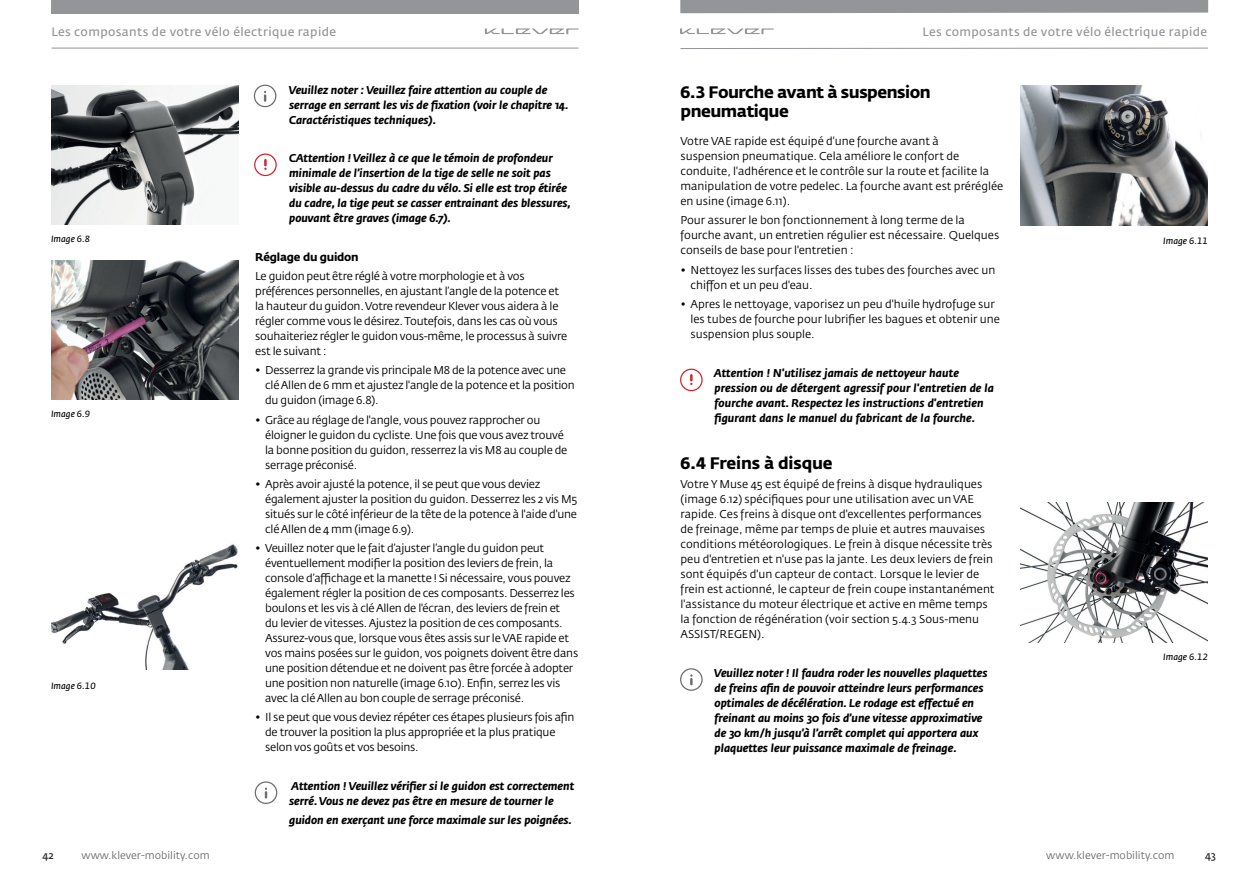
<style>
.page{position:relative;width:1259px;height:893px;background:#fff}
.page>*{position:absolute;margin:0;border:0;box-sizing:border-box;transform-origin:0 0}
.t1{font:700 16.5px/19.5px "Fedra Sans Std";letter-spacing:-.03em;color:#000001}
.t2{font:700 16.5px "Fedra Sans Std";letter-spacing:-.01em;color:#000001}
.t3{font:12px "Fedra Sans Std";letter-spacing:.03em;color:#939598}
.t4{font:11.25px/15px "Fedra Sans Std";letter-spacing:-.02em;color:#000001}
.t5{font:11.25px/15px "Fedra Sans Std";color:#000001}
.t6{font:italic 700 11.25px/15px "Fedra Sans Std";color:#000001}
.t7{font:700 11.25px "Fedra Sans Std";letter-spacing:-.02em;color:#000001}
.t8{font:10.5px "Fedra Sans Std";color:#6c6d70}
.t9{font:10.5px "Fedra Sans Std";color:#231f20}
.t10{font:italic 9px "Fedra Sans Std";color:#000001}
</style>
<div class="page">
<svg style="left:680px;top:47px;width:528px;height:2px"></svg>
<hr style="left:52px;top:48px;width:526px;height:1px;background:#939598">
<div style="left:680px;top:0;width:528px;height:13px;background:#939598"></div>
<div style="left:51px;top:0;width:527px;height:13px;background:#939598"></div>
<svg style="left:680px;top:28px;width:93px;height:6px"></svg>
<svg style="left:485px;top:28px;width:93px;height:6px"></svg>
<img style="left:51px;top:544px;width:187px;height:125px">
<img style="left:1020px;top:85px;width:188px;height:140px">
<img style="left:51px;top:85px;width:187px;height:140px">
<img style="left:51px;top:260px;width:188px;height:140px">
<img style="left:1020px;top:502px;width:188px;height:140px">
<svg style="left:680px;top:369px;width:22px;height:22px"></svg>
<svg style="left:680px;top:668px;width:22px;height:23px"></svg>
<svg style="left:254px;top:85px;width:22px;height:22px"></svg>
<svg style="left:254px;top:153px;width:23px;height:23px"></svg>
<svg style="left:255px;top:781px;width:22px;height:23px"></svg>
<p class="t3" style="left:51px;top:24px;width:286px">Les composants de votre vélo électrique rapide</p>
<p class="t3" style="left:922px;top:24px;width:286px">Les composants de votre vélo électrique rapide</p>
<p class="t10" style="left:51px;top:233px;width:41px">Image 6.8</p>
<p class="t10" style="left:51px;top:408px;width:41px">Image 6.9</p>
<p class="t10" style="left:51px;top:680px;width:46px">Image 6.10</p>
<p class="t6" style="left:289px;top:82px;width:281px">Veuillez noter : Veuillez faire attention au couple de serrage en serrant les vis de fixation (voir le chapitre 14.<br>Caractéristiques techniques).</p>
<p class="t6" style="left:289px;top:151px;width:283px">CAttention ! Veillez à ce que le témoin de profondeur minimale de l’insertion de la tige de selle ne soit pas visible au-dessus du cadre du vélo. Si elle est trop étirée du cadre, la tige peut se casser entrainant des blessures, pouvant être graves (image 6.7).</p>
<p class="t7" style="left:255px;top:250px;width:105px">Réglage du guidon</p>
<p class="t4" style="left:255px;top:269px;width:313px">Le guidon peut être réglé à votre morphologie et à vos préférences personnelles, en ajustant l’angle de la potence et la hauteur du guidon. Votre revendeur Klever vous aidera à le régler comme vous le désirez. Toutefois, dans les cas où vous souhaiteriez régler le guidon vous-même, le processus à suivre est le suivant :</p>
<p class="t4" style="left:265px;top:363px;width:311px;text-indent:-10px">• Desserrez la grande vis principale M8 de la potence avec une clé Allen de 6 mm et ajustez l'angle de la potence et la position du guidon (image 6.8).</p>
<p class="t4" style="left:265px;top:412px;width:304px;text-indent:-10px">• Grâce au réglage de l'angle, vous pouvez rapprocher ou éloigner le guidon du cycliste. Une fois que vous avez trouvé la bonne position du guidon, resserrez la vis M8 au couple de serrage préconisé.</p>
<p class="t4" style="left:265px;top:476px;width:314px;text-indent:-10px">• Après avoir ajusté la potence, il se peut que vous deviez également ajuster la position du guidon. Desserrez les 2 vis M5 situés sur le côté inférieur de la tête de la potence à l'aide d'une clé Allen de 4 mm (image 6.9).</p>
<p class="t4" style="left:265px;top:541px;width:314px;text-indent:-10px">• Veuillez noter que le fait d’ajuster l’angle du guidon peut éventuellement modifier la position des leviers de frein, la console d’affichage et la manette ! Si nécessaire, vous pouvez également régler la position de ces composants. Desserrez les boulons et les vis à clé Allen de l'écran, des leviers de frein et<br>du levier de vitesses. Ajustez la position de ces composants.<br>Assurez-vous que, lorsque vous êtes assis sur le VAE rapide et vos mains posées sur le guidon, vos poignets doivent être dans une position détendue et ne doivent pas être forcée à adopter une position non naturelle (image 6.10). Enfin, serrez les vis avec la clé Allen au bon couple de serrage préconisé.</p>
<p class="t4" style="left:265px;top:710px;width:311px;text-indent:-10px">• Il se peut que vous deviez répéter ces étapes plusieurs fois afin de trouver la position la plus appropriée et la plus pratique selon vos goûts et vos besoins.</p>
<p class="t6" style="left:289px;top:778px;width:286px">Attention ! Veuillez vérifier si le guidon est correctement serré. Vous ne devez pas être en mesure de tourner le</p>
<p class="t6" style="left:289px;top:813px;width:284px">guidon en exerçant une force maximale sur les poignées.</p>
<h1 class="t1" style="left:680px;top:82px;width:252px">6.3 Fourche avant à suspension pneumatique</h1>
<p class="t5" style="left:680px;top:134px;width:324px">Votre VAE rapide est équipé d'une fourche avant à<br>suspension pneumatique. Cela améliore le confort de conduite, l'adhérence et le contrôle sur la route et facilite la manipulation de votre pedelec. La fourche avant est préréglée en usine (image 6.11).</p>
<p class="t5" style="left:680px;top:213px;width:320px">Pour assurer le bon fonctionnement à long terme de la fourche avant, un entretien régulier est nécessaire. Quelques conseils de base pour l'entretien :</p>
<p class="t5" style="left:690px;top:262px;width:306px;text-indent:-10px">• Nettoyez les surfaces lisses des tubes des fourches avec un chiffon et un peu d'eau.</p>
<p class="t5" style="left:690px;top:297px;width:311px;text-indent:-10px">• Apres le nettoyage, vaporisez un peu d'huile hydrofuge sur les tubes de fourche pour lubrifier les bagues et obtenir une suspension plus souple.</p>
<p class="t6" style="left:714px;top:365px;width:281px">Attention ! N'utilisez jamais de nettoyeur haute pression ou de détergent agressif pour l'entretien de la fourche avant. Respectez les instructions d'entretien figurant dans le manuel du fabricant de la fourche.</p>
<h1 class="t2" style="left:680px;top:453px;width:154px">6.4 Freins à disque</h1>
<p class="t5" style="left:680px;top:477px;width:316px">Votre Y Muse 45 est équipé de freins à disque hydrauliques (image 6.12) spécifiques pour une utilisation avec un VAE rapide. Ces freins à disque ont d'excellentes performances de freinage, même par temps de pluie et autres mauvaises conditions météorologiques. Le frein à disque nécessite très peu d'entretien et n'use pas la jante. Les deux leviers de frein sont équipés d'un capteur de contact. Lorsque le levier de frein est actionné, le capteur de frein coupe instantanément l'assistance du moteur électrique et active en même temps la fonction de régénération (voir section 5.4.3 Sous-menu ASSIST/REGEN).</p>
<p class="t6" style="left:714px;top:665px;width:275px">Veuillez noter ! Il faudra roder les nouvelles plaquettes de freins afin de pouvoir atteindre leurs performances optimales de décélération. Le rodage est effectué en freinant au moins 30 fois d’une vitesse approximative de 30 km/h jusqu’à l’arrêt complet qui apportera aux plaquettes leur puissance maximale de freinage.</p>
<p class="t10" style="left:1163px;top:235px;width:46px">Image 6.11</p>
<p class="t10" style="left:1163px;top:651px;width:46px">Image 6.12</p>
<p class="t9" style="left:43px;top:848px;width:13px">42</p>
<p class="t8" style="left:81px;top:848px;width:130px">www.klever-mobility.com</p>
<p class="t8" style="left:1046px;top:848px;width:130px">www.klever-mobility.com</p>
<p class="t9" style="left:1205px;top:848px;width:13px">43</p>
</div>
